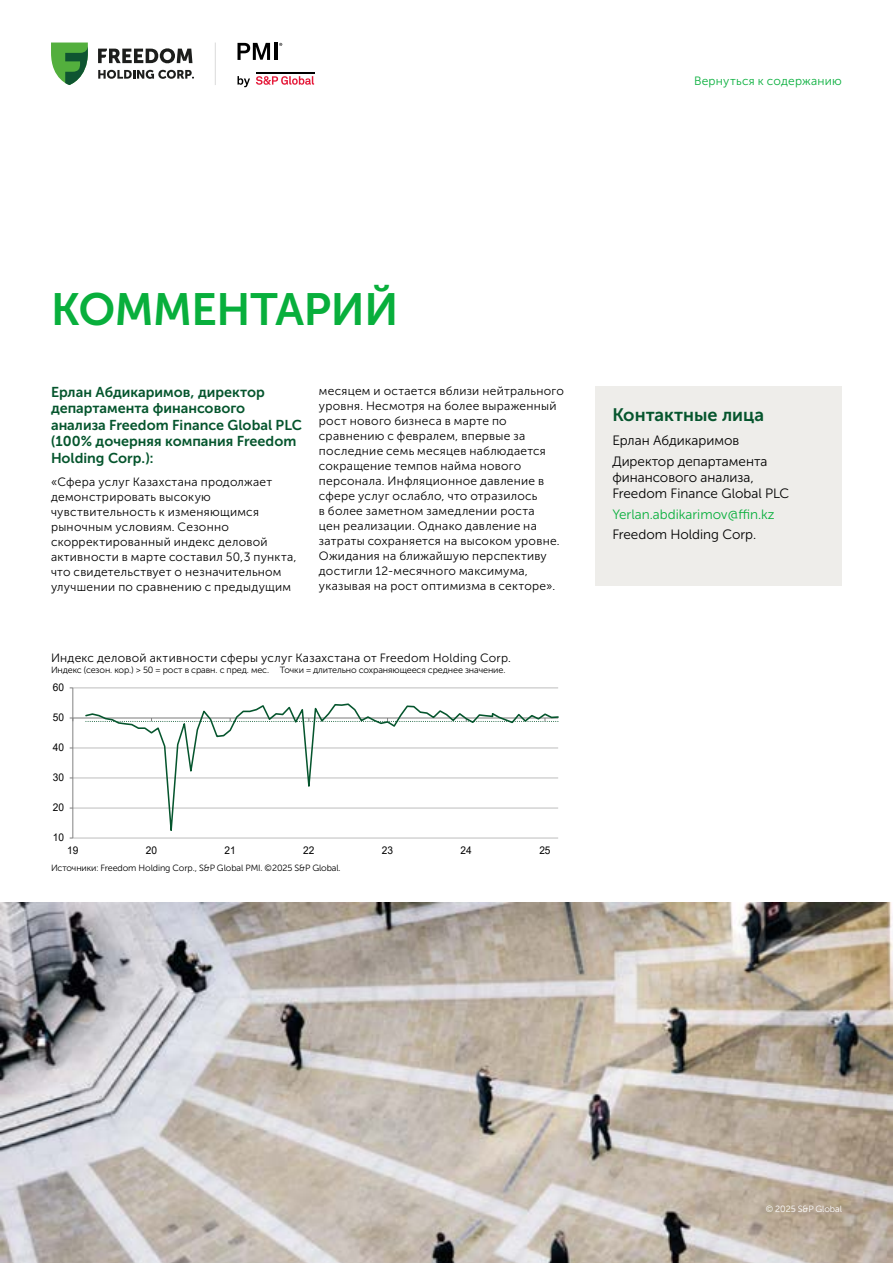
<style>
.page{position:relative;width:893px;height:1263px;background:#fff}
.page>*{position:absolute;margin:0;border:0;box-sizing:border-box;transform-origin:0 0}
.t1{font:45px "Museo Sans Cyrl 700";letter-spacing:-.01em;color:#08af3c}
.t2{font:18px "Museo Sans Cyrl 700";color:#05552d}
.t3{font:14.25px/16.5px "Museo Sans Cyrl 700";color:#05552d}
.t4{font:13.5px/20.4px "Museo Sans Cyrl 300";color:#000}
.t5{font:13.5px "Museo Sans Cyrl 300";color:#08af3c}
.t6{font:12px/15px "Museo Sans Cyrl 300";letter-spacing:.025em;color:#000}
.t7{font:12px "Museo Sans Cyrl 300";letter-spacing:.02em;color:#08af3c}
.t8{font:10.65px "Arial";color:#000;scale:.95 1}
.t9{font:9px "Museo Sans Cyrl 300";letter-spacing:-.01em;color:#000}
.t10{font:9px "Museo Sans Cyrl 300";letter-spacing:-.01em;color:#fff}
</style>
<div class="page">
<svg style="left:237px;top:76px;width:13px;height:11px"></svg>
<svg style="left:256px;top:76px;width:58px;height:9px"></svg>
<hr style="left:256px;top:72px;width:58px;height:2px;background:#000">
<svg style="left:237px;top:43px;width:33px;height:17px"></svg>
<hr style="left:274px;top:43px;width:3px;height:17px;background:#000">
<svg style="left:98px;top:48px;width:96px;height:31px"></svg>
<svg style="left:51px;top:43px;width:37px;height:42px"></svg>
<hr style="left:215px;top:43px;width:1px;height:42px;background:#dadada">
<img style="left:0;top:902px;width:893px;height:361px">
<hr style="left:73px;top:838px;width:485px;height:1px;background:#bfbfbf">
<hr style="left:73px;top:808px;width:485px;height:1px;background:#bfbfbf">
<hr style="left:73px;top:777px;width:485px;height:1px;background:#bfbfbf">
<hr style="left:73px;top:747px;width:485px;height:1px;background:#bfbfbf">
<hr style="left:73px;top:687px;width:485px;height:1px;background:#bfbfbf">
<hr style="left:72px;top:688px;width:1px;height:150px;background:#7f7f7f">
<hr style="left:73px;top:718px;width:485px;height:1px;background:#7f7f7f">
<svg style="left:84px;top:703px;width:475px;height:136px"></svg>
<svg style="left:86px;top:718px;width:472px;height:4px"></svg>
<div style="left:595px;top:386px;width:247px;height:200px;background:#eeedea"></div>
<p class="t7" style="left:694px;top:74px;width:149px">Вернуться к содержанию</p>
<h1 class="t1" style="left:51px;top:285px;width:349px">КОММЕНТАРИЙ</h1>
<p class="t3" style="left:51px;top:383px;width:252px">Ерлан Абдикаримов, директор департамента финансового анализа Freedom Finance Global PLC (100% дочерняя компания Freedom<br>Holding Corp.):</p>
<p class="t6" style="left:51px;top:475px;width:247px">«Сфера услуг Казахстана продолжает демонстрировать высокую чувствительность к изменяющимся рыночным условиям. Сезонно скорректированный индекс деловой активности в марте составил 50,3 пункта, что свидетельствует о незначительном улучшении по сравнению с предыдущим</p>
<p class="t6" style="left:319px;top:383px;width:246px">месяцем и остается вблизи нейтрального уровня. Несмотря на более выраженный рост нового бизнеса в марте по сравнению с февралем, впервые за последние семь месяцев наблюдается сокращение темпов найма нового персонала. Инфляционное давление в сфере услуг ослабло, что отразилось<br>в более заметном замедлении роста<br>цен реализации. Однако давление на затраты сохраняется на высоком уровне.<br>Ожидания на ближайшую перспективу достигли 12-месячного максимума, указывая на рост оптимизма в секторе».</p>
<p class="t6" style="left:51px;top:650px;width:461px">Индекс деловой активности сферы услуг Казахстана от Freedom Holding Corp.</p>
<p class="t9" style="left:51px;top:665px;width:456px">Индекс (сезон. кор.) &gt; 50 = рост в сравн. с пред. мес. Точки = длительно сохраняющееся среднее значение.</p>
<p class="t8" style="left:53px;top:680px;width:13px">60</p>
<p class="t8" style="left:53px;top:710px;width:13px">50</p>
<p class="t8" style="left:53px;top:740px;width:13px">40</p>
<p class="t8" style="left:53px;top:770px;width:13px">30</p>
<p class="t8" style="left:53px;top:800px;width:13px">20</p>
<p class="t8" style="left:53px;top:830px;width:13px">10</p>
<p class="t8" style="left:67px;top:843px;width:13px">19</p>
<p class="t8" style="left:146px;top:843px;width:13px">20</p>
<p class="t8" style="left:225px;top:843px;width:13px">21</p>
<p class="t8" style="left:303px;top:843px;width:13px">22</p>
<p class="t8" style="left:382px;top:843px;width:13px">23</p>
<p class="t8" style="left:461px;top:843px;width:13px">24</p>
<p class="t8" style="left:539px;top:843px;width:13px">25</p>
<p class="t9" style="left:51px;top:863px;width:291px">Источники: Freedom Holding Corp., S&amp;P Global PMI. ©2025 S&amp;P Global.</p>
<h2 class="t2" style="left:612px;top:404px;width:153px">Контактные лица</h2>
<p class="t4" style="left:612px;top:431px;width:157px">Ерлан Абдикаримов<br>Директор департамента</p>
<p class="t4" style="left:612px;top:469px;width:178px;line-height:16.2px">финансового анализа,<br>Freedom Finance Global PLC</p>
<p class="t5" style="left:612px;top:507px;width:164px">Yerlan.abdikarimov@ffin.kz</p>
<p class="t4" style="left:612px;top:524px;width:146px">Freedom Holding Corp.</p>
<p class="t10" style="left:766px;top:1204px;width:78px">© 2025 S&amp;P Global</p>
</div>
